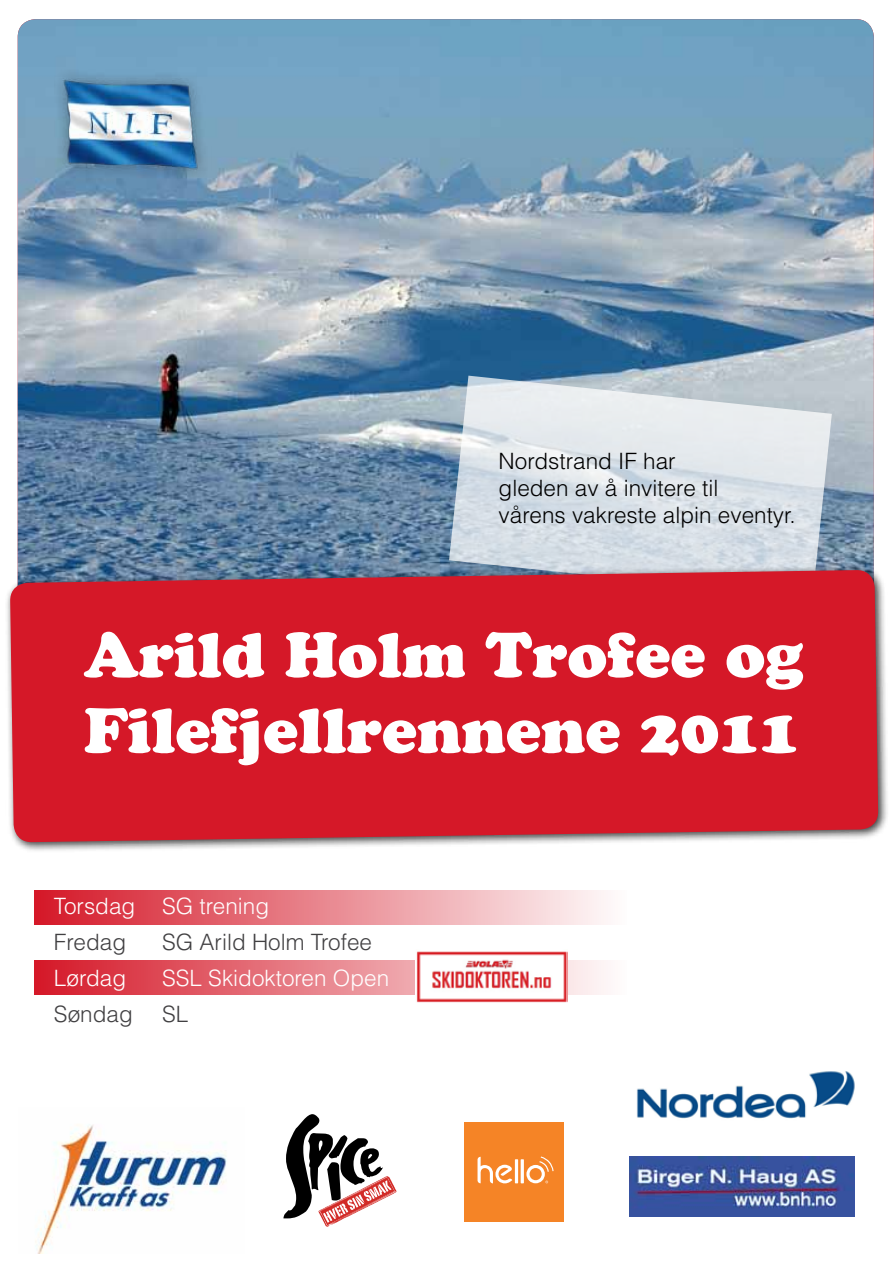
<style>
.page{position:relative;width:893px;height:1263px;background:#fff}
.page>*{position:absolute;margin:0;border:0;box-sizing:border-box;transform-origin:0 0}
.t1{font:63px/75.6px "Cooper Black Std";color:#fff}
.t2{font:300 22.5px/27px "Helvetica";color:#000}
.t3{font:300 22.5px "Helvetica";color:#fff}
.t4{font:300 22.5px "Helvetica";color:#414042}
</style>
<div class="page">
<img style="left:18px;top:19px;width:856px;height:546px">
<svg style="left:449px;top:376px;width:383px;height:189px;background:#d5dde3"></svg>
<img style="left:35px;top:1125px;width:192px;height:129px">
<div style="left:34px;top:891px;width:592px;height:34px;background:linear-gradient(to right,#d41727,#fefcfc)"></div>
<svg style="left:34px;top:961px;width:570px;height:34px;background:#e46d77"></svg>
<img style="left:629px;top:1157px;width:226px;height:59px">
<img style="left:637px;top:1071px;width:218px;height:48px">
<svg style="left:283px;top:1114px;width:113px;height:113px"></svg>
<img style="left:54px;top:61px;width:158px;height:123px">
<div style="left:5px;top:565px;width:884px;height:287px;background:#000;opacity:.75"></div>
<div style="left:10px;top:570px;width:868px;height:272px;background:#d51828"></div>
<div style="left:464px;top:1123px;width:100px;height:99px;background:#f58426"></div>
<svg style="left:477px;top:1157px;width:35px;height:26px"></svg>
<hr style="left:521px;top:1159px;width:3px;height:24px;background:#fff">
<hr style="left:515px;top:1159px;width:3px;height:24px;background:#fff">
<svg style="left:526px;top:1156px;width:28px;height:27px"></svg>
<img style="left:416px;top:951px;width:151px;height:52px">
<p class="t2" style="left:499px;top:446px;width:299px">Nordstrand IF har<br>gleden av å invitere til<br>vårens vakreste alpin eventyr.</p>
<h1 class="t1" style="left:84px;top:617px;width:721px">Arild Holm Trofee og<br>Filefjellrennene 2011</h1>
<p class="t3" style="left:54px;top:892px;width:217px">Torsdag SG trening</p>
<p class="t4" style="left:54px;top:928px;width:74px">Fredag</p>
<p class="t4" style="left:162px;top:928px;width:212px">SG Arild Holm Trofee</p>
<p class="t3" style="left:54px;top:964px;width:74px">Lørdag</p>
<p class="t3" style="left:162px;top:964px;width:229px">SSL Skidoktoren Open</p>
<p class="t4" style="left:54px;top:1000px;width:80px">Søndag</p>
<p class="t4" style="left:162px;top:1000px;width:28px">SL</p>
</div>
